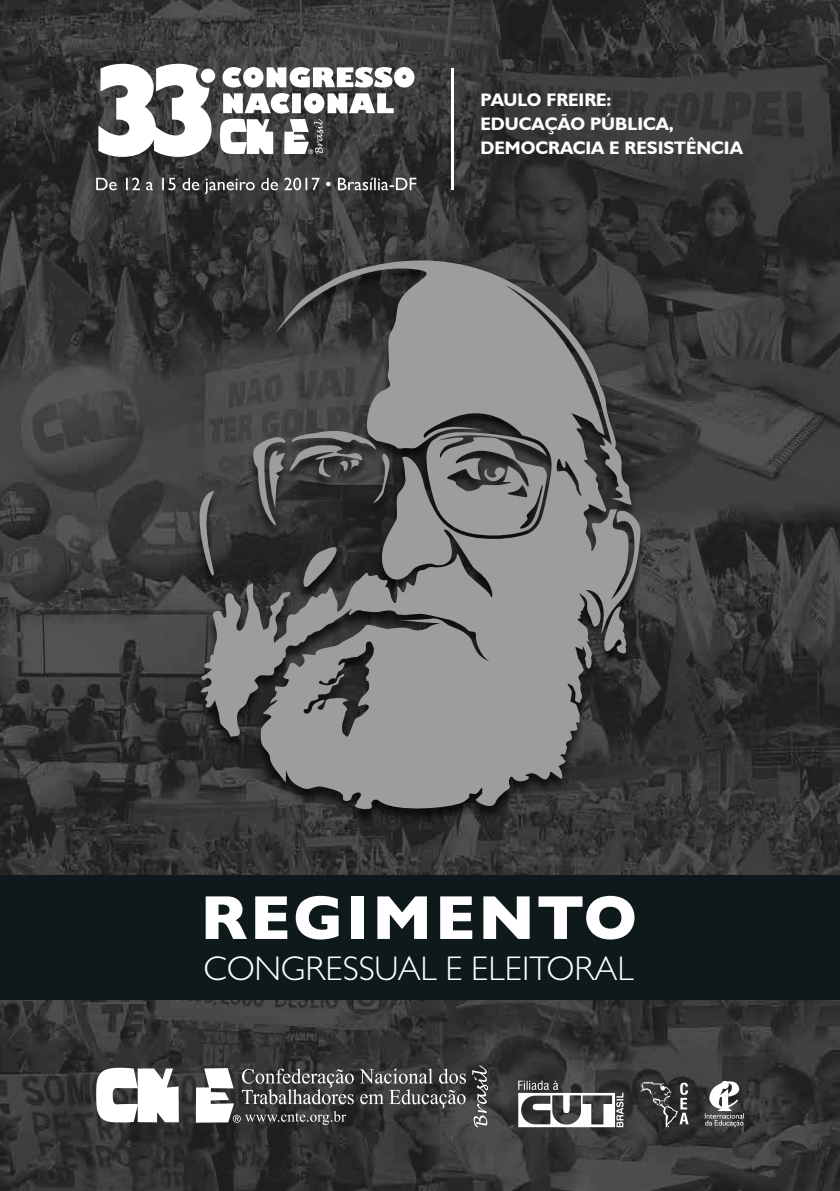
<style>
.page{position:relative;width:840px;height:1191px;background:#fff}
.page>*{position:absolute;margin:0;border:0;box-sizing:border-box;transform-origin:0 0}
.t1{font:800 62.8px "Gill Sans MT Std";letter-spacing:.04em;color:#fff}
.t2{font:300 34.4px "Gill Sans MT Std";color:#fff}
.t3{font:700 18.2px/24px "Humanist 521 BT";color:#fff}
</style>
<div class="page">
<img style="left:0;top:0;width:839px;height:1191px">
<svg style="left:471px;top:1065px;width:17px;height:62px"></svg>
<svg style="left:96px;top:1067px;width:369px;height:57px"></svg>
<svg style="left:518px;top:1080px;width:105px;height:47px"></svg>
<svg style="left:640px;top:1082px;width:48px;height:45px;background:#4f4f4e"></svg>
<svg style="left:704px;top:1080px;width:39px;height:47px"></svg>
<div style="left:720px;top:1081px;width:8px;height:8px;background:#fff;border-radius:50%"></div>
<svg style="left:96px;top:178px;width:320px;height:16px;background:#60605f"></svg>
<hr style="left:451px;top:69px;width:2px;height:121px;background:#fff">
<svg style="left:98px;top:64px;width:316px;height:93px"></svg>
<img style="left:189px;top:258px;width:461px;height:569px">
<svg style="left:195px;top:243px;width:445px;height:570px;background:#666665"></svg>
<div style="left:0;top:875px;width:839px;height:124px;background:#0e191c"></div>
<p class="t3" style="left:480px;top:88px;width:263px">PAULO FREIRE:<br>EDUCAÇÃO PÚBLICA,<br>DEMOCRACIA E RESISTÊNCIA</p>
<h1 class="t1" style="left:200px;top:880px;width:438px">REGIMENTO</h1>
<h2 class="t2" style="left:204px;top:948px;width:431px">CONGRESSUAL E ELEITORAL</h2>
</div>
